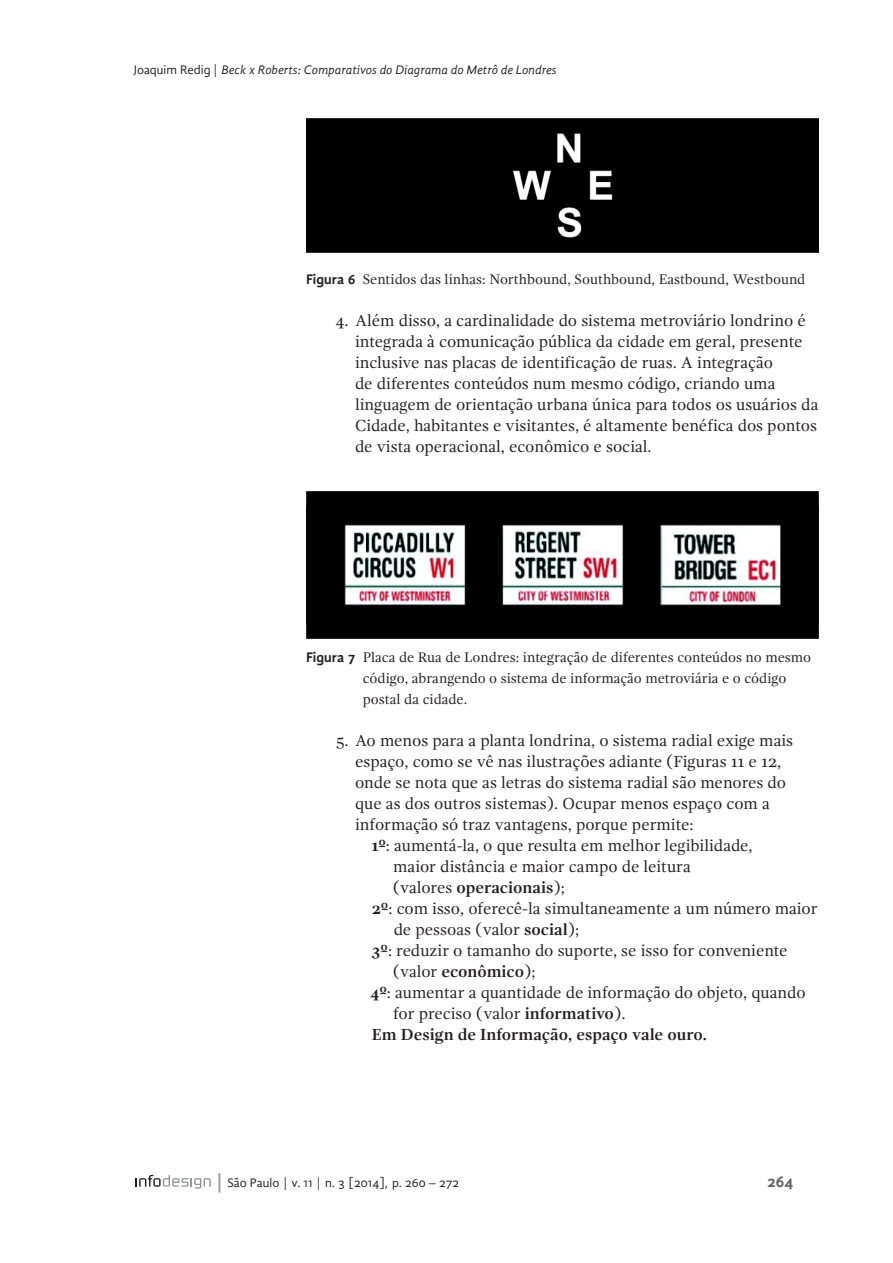
<style>
.page{position:relative;width:893px;height:1263px;background:#fff}
.page>*{position:absolute;margin:0;border:0;box-sizing:border-box;transform-origin:0 0}
.PT_Corpo_de_texto{font:16.5px/21px "Gandhi Serif";color:#231f20}
.PT_Corpo_de_texto-2{font:700 16.5px "Gandhi Serif";color:#231f20}
.t1{font:700 16.5px "Gandhi Sans";color:#636366}
.t2{font:14.25px/21px "Gandhi Serif";color:#231f20}
.t3{font:italic 12.75px "Gandhi Sans";color:#231f20}
.t4{font:12.75px "Gandhi Sans";color:#231f20}
.s1{font-style:normal}
.s2{font-family:"Gandhi Sans";font-weight:700}
.s3{font-weight:700}
.s4{font-size:19.2px;color:#a8a9ad}
</style>
<div class="page">
<svg style="left:136px;top:1175px;width:75px;height:13px"></svg>
<div style="left:306px;top:118px;width:513px;height:134px;background:#000"></div>
<img style="left:306px;top:491px;width:513px;height:147px">
<p class="t3" style="left:134px;top:62px;width:424px"><span class="s1">Joaquim Redig |</span> Beck x Roberts: Comparativos do Diagrama do Metrô de Londres</p>
<p class="t2" style="left:306px;top:268px;width:501px"><span class="s2">Figura 6</span> Sentidos das linhas: Northbound, Southbound, Eastbound, Westbound</p>
<p class="PT_Corpo_de_texto" style="left:355px;top:310px;width:465px;text-indent:-20px">4. Além disso, a cardinalidade do sistema metroviário londrino é integrada à comunicação pública da cidade em geral, presente inclusive nas placas de identificação de ruas. A integração<br>de diferentes conteúdos num mesmo código, criando uma linguagem de orientação urbana única para todos os usuários da Cidade, habitantes e visitantes, é altamente benéfica dos pontos de vista operacional, econômico e social.</p>
<p class="t2" style="left:363px;top:646px;width:450px;text-indent:-57px"><span class="s2">Figura 7</span> Placa de Rua de Londres: integração de diferentes conteúdos no mesmo código, abrangendo o sistema de informação metroviária e o código postal da cidade.</p>
<p class="PT_Corpo_de_texto" style="left:355px;top:730px;width:440px;text-indent:-19px">5. Ao menos para a planta londrina, o sistema radial exige mais espaço, como se vê nas ilustrações adiante (Figuras 11 e 12, onde se nota que as letras do sistema radial são menores do que as dos outros sistemas). Ocupar menos espaço com a informação só traz vantagens, porque permite:</p>
<p class="PT_Corpo_de_texto" style="left:393px;top:835px;width:362px;text-indent:-21px"><span class="s3">1º</span>: aumentá-la, o que resulta em melhor legibilidade, maior distância e maior campo de leitura (valores <span class="s3">operacionais</span>);</p>
<p class="PT_Corpo_de_texto" style="left:394px;top:898px;width:425px;text-indent:-22px"><span class="s3">2º</span>: com isso, oferecê-la simultaneamente a um número maior de pessoas (valor <span class="s3">social</span>);</p>
<p class="PT_Corpo_de_texto" style="left:393px;top:940px;width:396px;text-indent:-21px"><span class="s3">3º</span>: reduzir o tamanho do suporte, se isso for conveniente (valor <span class="s3">econômico</span>);</p>
<p class="PT_Corpo_de_texto" style="left:393px;top:982px;width:414px;text-indent:-23px"><span class="s3">4º</span>: aumentar a quantidade de informação do objeto, quando for preciso (valor <span class="s3">informativo</span>).</p>
<p class="PT_Corpo_de_texto-2" style="left:372px;top:1025px;width:337px">Em Design de Informação, espaço vale ouro.</p>
<p class="t4" style="left:214px;top:1175px;width:247px"><span class="s4">|</span>São Paulo | v. 11 | n. 3 [2014], p. 260 – 272</p>
<p class="t1" style="left:767px;top:1171px;width:27px">264</p>
</div>
